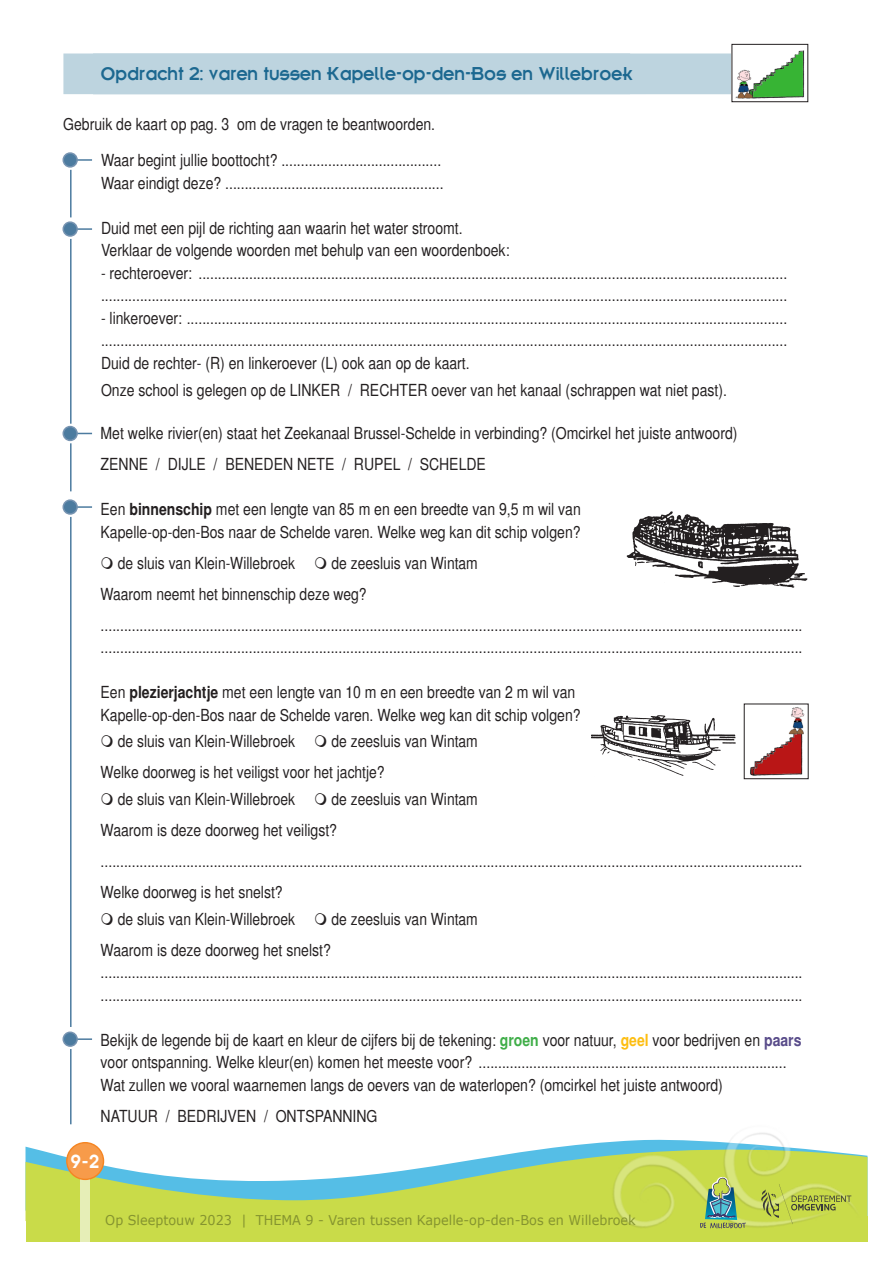
<style>
.page{position:relative;width:893px;height:1263px;background:#fff}
.page>*{position:absolute;margin:0;border:0;box-sizing:border-box;transform-origin:0 0}
.titel{font:20.25px "Kernel Alternate SSK";color:#1c6890}
.t1{font:600 18px "Trendex SSK";color:#fff}
.tekst{font:16.5px/22.5px "Helvetica";color:#231f20;scale:.85 1}
.tekst-2{font:16.5px "Helvetica";color:#231f20;scale:.84 1}
.t2{font:13.5px "Verdana";color:#85942f;scale:.95 1}
.s1{font-weight:700}
.s2{font-weight:700;color:#40ae49}
.s3{font-weight:700;color:#fdbe12}
.s4{font-weight:700;color:#594c8a}
</style>
<div class="page">
<svg style="left:26px;top:1143px;width:841px;height:74px"></svg>
<div style="left:26px;top:1217px;width:841px;height:25px;background:#c9db49"></div>
<img style="left:604px;top:1133px;width:257px;height:96px">
<div style="left:80px;top:1174px;width:10px;height:68px;background:#e6eeb7"></div>
<div style="left:67px;top:1143px;width:37px;height:36px;background:#f79b4a;border-radius:50%"></div>
<div style="left:66px;top:1142px;width:38px;height:38px;border:1px solid #f58522;border-radius:50%"></div>
<svg style="left:700px;top:1177px;width:46px;height:51px;background:#93b775"></svg>
<svg style="left:761px;top:1184px;width:90px;height:40px;background:#b9c84d"></svg>
<svg style="left:78px;top:159px;width:14px;height:2px"></svg>
<svg style="left:78px;top:228px;width:14px;height:2px"></svg>
<svg style="left:78px;top:433px;width:14px;height:1px"></svg>
<div style="left:63px;top:53px;width:669px;height:41px;background:#bdd4df"></div>
<div style="left:63px;top:153px;width:14px;height:14px;background:#4c7b9f;border-radius:50%"></div>
<div style="left:63px;top:152px;width:15px;height:16px;border:2px solid #7693b1;border-radius:50%"></div>
<hr style="left:70px;top:170px;width:2px;height:47px;background:#4c7b9f">
<div style="left:63px;top:222px;width:14px;height:14px;background:#4c7b9f;border-radius:50%"></div>
<div style="left:63px;top:221px;width:15px;height:16px;border:2px solid #7693b1;border-radius:50%"></div>
<hr style="left:70px;top:239px;width:2px;height:185px;background:#4c7b9f">
<div style="left:63px;top:427px;width:14px;height:13px;background:#4c7b9f;border-radius:50%"></div>
<div style="left:63px;top:426px;width:15px;height:15px;border:2px solid #7693b1;border-radius:50%"></div>
<hr style="left:70px;top:443px;width:2px;height:48px;background:#4c7b9f">
<img style="left:735px;top:50px;width:70px;height:49px">
<div style="left:732px;top:44px;width:76px;height:58px;border:1px solid #231f20"></div>
<img style="left:750px;top:707px;width:55px;height:69px">
<div style="left:744px;top:704px;width:64px;height:75px;border:1px solid #231f20"></div>
<img style="left:626px;top:511px;width:182px;height:77px">
<img style="left:592px;top:715px;width:144px;height:61px">
<svg style="left:78px;top:506px;width:14px;height:2px"></svg>
<div style="left:63px;top:500px;width:14px;height:14px;background:#4c7b9f;border-radius:50%"></div>
<div style="left:63px;top:499px;width:15px;height:16px;border:2px solid #7693b1;border-radius:50%"></div>
<hr style="left:70px;top:517px;width:2px;height:510px;background:#4c7b9f">
<svg style="left:78px;top:1038px;width:14px;height:2px"></svg>
<div style="left:63px;top:1032px;width:14px;height:14px;background:#4c7b9f;border-radius:50%"></div>
<div style="left:63px;top:1031px;width:15px;height:16px;border:2px solid #7693b1;border-radius:50%"></div>
<hr style="left:70px;top:1049px;width:2px;height:75px;background:#4c7b9f">
<p class="titel" style="left:101px;top:63px;width:533px">Opdracht 2: varen tussen Kapelle-op-den-Bos en Willebroek</p>
<p class="tekst" style="left:63px;top:113px;width:439px">Gebruik de kaart op pag. 3 om de vragen te beantwoorden.</p>
<p class="tekst" style="left:101px;top:149px;width:402px">Waar begint jullie boottocht? .........................................</p>
<p class="tekst" style="left:101px;top:172px;width:404px">Waar eindigt deze? ........................................................</p>
<p class="tekst" style="left:101px;top:217px;width:427px">Duid met een pijl de richting aan waarin het water stroomt.</p>
<p class="tekst" style="left:101px;top:239px;width:482px">Verklaar de volgende woorden met behulp van een woordenboek:</p>
<p class="tekst" style="left:101px;top:262px;width:809px">- rechteroever: ....................................................................................................................................................... ................................................................................................................................................................................</p>
<p class="tekst" style="left:101px;top:307px;width:809px">- linkeroever: .......................................................................................................................................................... ................................................................................................................................................................................</p>
<p class="tekst" style="left:101px;top:352px;width:435px">Duid de rechter- (R) en linkeroever (L) ook aan op de kaart.</p>
<p class="tekst" style="left:101px;top:379px;width:738px">Onze school is gelegen op de LINKER / RECHTER oever van het kanaal (schrappen wat niet past).</p>
<p class="tekst" style="left:101px;top:422px;width:751px">Met welke rivier(en) staat het Zeekanaal Brussel-Schelde in verbinding? (Omcirkel het juiste antwoord)</p>
<p class="tekst" style="left:101px;top:453px;width:455px">ZENNE / DIJLE / BENEDEN NETE / RUPEL / SCHELDE</p>
<p class="tekst" style="left:101px;top:498px;width:566px">Een <span class="s1">binnenschip</span> met een lengte van 85 m en een breedte van 9,5 m wil van<br>Kapelle-op-den-Bos naar de Schelde varen. Welke weg kan dit schip volgen?</p>
<p class="tekst-2" style="left:118px;top:553px;width:212px">de sluis van Klein-Willebroek</p>
<p class="tekst-2" style="left:331px;top:553px;width:176px">de zeesluis van Wintam</p>
<p class="tekst-2" style="left:101px;top:584px;width:318px">Waarom neemt het binnenschip deze weg?</p>
<p class="tekst" style="left:101px;top:613px;width:827px">....................................................................................................................................................................................</p>
<p class="tekst" style="left:101px;top:636px;width:827px">....................................................................................................................................................................................</p>
<p class="tekst" style="left:101px;top:681px;width:566px">Een <span class="s1">plezierjachtje</span> met een lengte van 10 m en een breedte van 2 m wil van<br>Kapelle-op-den-Bos naar de Schelde varen. Welke weg kan dit schip volgen?</p>
<p class="tekst-2" style="left:118px;top:732px;width:212px">de sluis van Klein-Willebroek</p>
<p class="tekst-2" style="left:331px;top:732px;width:176px">de zeesluis van Wintam</p>
<p class="tekst-2" style="left:101px;top:763px;width:340px">Welke doorweg is het veiligst voor het jachtje?</p>
<p class="tekst-2" style="left:118px;top:790px;width:212px">de sluis van Klein-Willebroek</p>
<p class="tekst-2" style="left:331px;top:790px;width:176px">de zeesluis van Wintam</p>
<p class="tekst" style="left:101px;top:819px;width:280px">Waarom is deze doorweg het veiligst?</p>
<p class="tekst" style="left:101px;top:850px;width:827px">....................................................................................................................................................................................</p>
<p class="tekst" style="left:101px;top:881px;width:216px">Welke doorweg is het snelst?</p>
<p class="tekst-2" style="left:118px;top:909px;width:212px">de sluis van Klein-Willebroek</p>
<p class="tekst-2" style="left:331px;top:909px;width:176px">de zeesluis van Wintam</p>
<p class="tekst" style="left:101px;top:939px;width:272px">Waarom is deze doorweg het snelst?</p>
<p class="tekst" style="left:101px;top:961px;width:827px">....................................................................................................................................................................................</p>
<p class="tekst" style="left:101px;top:984px;width:827px">....................................................................................................................................................................................</p>
<p class="tekst" style="left:101px;top:1029px;width:826px">Bekijk de legende bij de kaart en kleur de cijfers bij de tekening: <span class="s2">groen</span> voor natuur, <span class="s3">geel</span> voor bedrijven en <span class="s4">paars </span>voor ontspanning. Welke kleur(en) komen het meeste voor? ...............................................................................</p>
<p class="tekst" style="left:101px;top:1074px;width:734px">Wat zullen we vooral waarnemen langs de oevers van de waterlopen? (omcirkel het juiste antwoord)</p>
<p class="tekst" style="left:101px;top:1105px;width:327px">NATUUR / BEDRIJVEN / ONTSPANNING</p>
<p class="t1" style="left:71px;top:1150px;width:30px">9-2</p>
<p class="t2" style="left:105px;top:1211px;width:560px">Op Sleeptouw 2023 | THEMA 9 - Varen tussen Kapelle-op-den-Bos en Willebroek</p>
</div>
